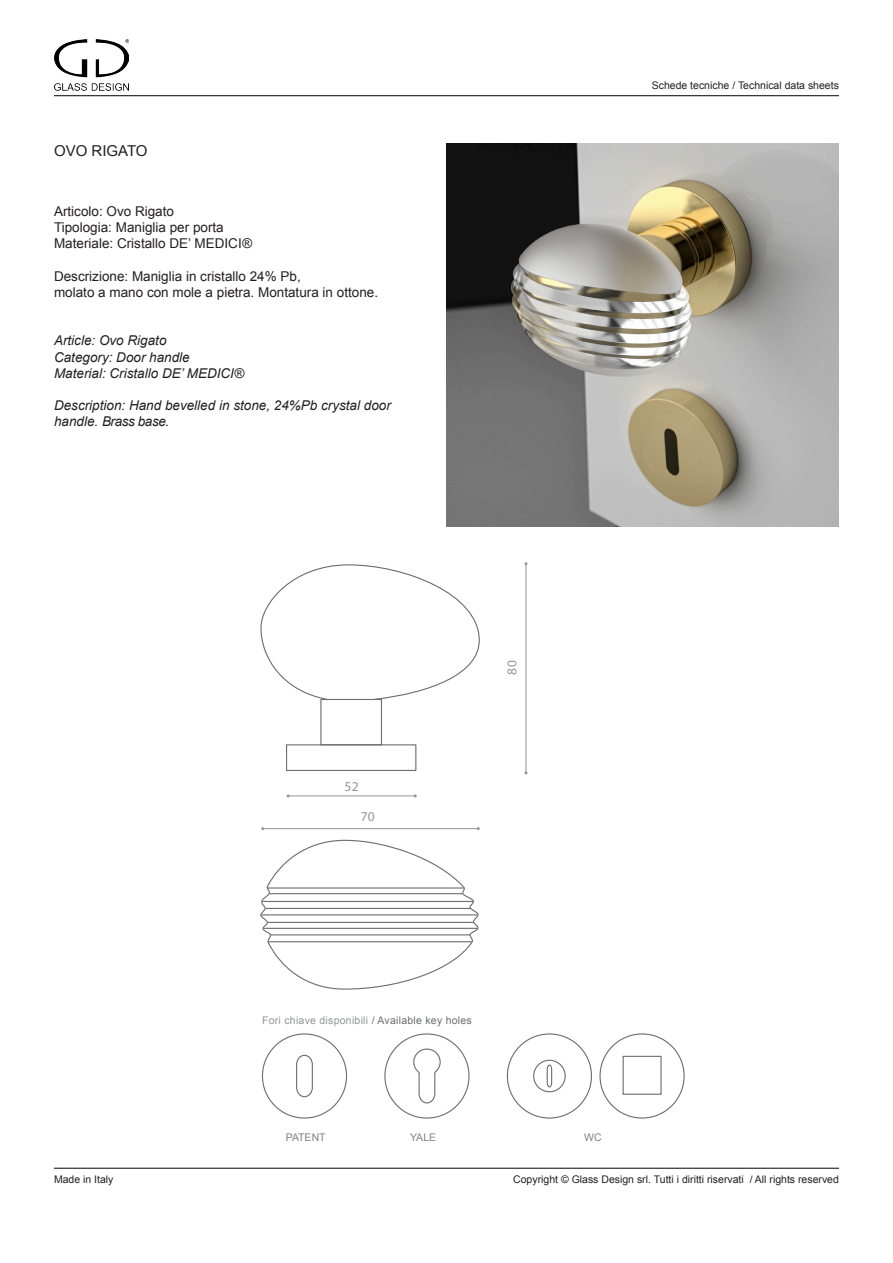
<style>
.page{position:relative;width:893px;height:1263px;background:#fff}
.page>*{position:absolute;margin:0;border:0;box-sizing:border-box;transform-origin:0 0}
.t1{font:15px "Arial";color:#231f20}
.t2{font:13.5px "Arial";color:#231f20}
.t3{font:italic 13.5px/16.2px "Arial";color:#231f20}
.t4{font:13.5px "Myriad Pro";color:#939598}
.t5{font:10.5px "Arial";color:#231f20}
.t6{font:10.5px "Arial";letter-spacing:.025em;color:#939598}
.t7{font:10.5px "Arial";color:#808285}
.s1{font-style:italic}
.s2{color:#6c6d70}
</style>
<div class="page">
<img style="left:54px;top:39px;width:75px;height:52px">
<hr style="left:54px;top:95px;width:785px;height:1px;background:#231f20">
<hr style="left:54px;top:1168px;width:785px;height:1px;background:#231f20">
<img style="left:446px;top:143px;width:393px;height:383px">
<hr style="left:526px;top:564px;width:1px;height:209px;background:#939598">
<hr style="left:263px;top:828px;width:215px;height:1px;background:#939598">
<svg style="left:260px;top:839px;width:219px;height:151px"></svg>
<svg style="left:260px;top:564px;width:220px;height:135px"></svg>
<div style="left:286px;top:744px;width:130px;height:27px;border:1px solid #6c6d70"></div>
<div style="left:320px;top:699px;width:62px;height:46px;border:1px solid #6c6d70"></div>
<hr style="left:270px;top:893px;width:192px;height:1px;background:#6c6d70">
<hr style="left:266px;top:908px;width:204px;height:1px;background:#6c6d70">
<hr style="left:267px;top:887px;width:196px;height:1px;background:#6c6d70">
<hr style="left:263px;top:901px;width:210px;height:1px;background:#6c6d70">
<hr style="left:262px;top:914px;width:215px;height:1px;background:#6c6d70">
<hr style="left:268px;top:922px;width:205px;height:1px;background:#6c6d70">
<hr style="left:270px;top:934px;width:200px;height:1px;background:#6c6d70">
<hr style="left:264px;top:928px;width:213px;height:1px;background:#6c6d70">
<hr style="left:268px;top:941px;width:203px;height:1px;background:#6c6d70">
<svg style="left:296px;top:1054px;width:17px;height:44px"></svg>
<svg style="left:413px;top:1048px;width:28px;height:56px"></svg>
<div style="left:533px;top:1060px;width:33px;height:32px;border:1px solid #6c6d70;border-radius:50%"></div>
<svg style="left:546px;top:1064px;width:7px;height:24px"></svg>
<div style="left:623px;top:1056px;width:39px;height:39px;border:1px solid #6c6d70"></div>
<hr style="left:288px;top:795px;width:127px;height:1px;background:#939598">
<p class="t1" style="left:54px;top:141px;width:95px">OVO RIGATO</p>
<p class="t2" style="left:54px;top:202px;width:122px">Articolo: Ovo Rigato</p>
<p class="t2" style="left:54px;top:218px;width:171px">Tipologia: Maniglia per porta</p>
<p class="t2" style="left:54px;top:235px;width:199px">Materiale: Cristallo DE’ MEDICI<span class="s1">®</span></p>
<p class="t2" style="left:54px;top:267px;width:248px">Descrizione: Maniglia in cristallo 24% Pb,</p>
<p class="t2" style="left:54px;top:283px;width:326px">molato a mano con mole a pietra. Montatura in ottone.</p>
<p class="t3" style="left:54px;top:333px;width:114px">Article: Ovo Rigato</p>
<p class="t3" style="left:54px;top:349px;width:137px">Category: Door handle</p>
<p class="t3" style="left:54px;top:365px;width:191px">Material: Cristallo DE’ MEDICI®</p>
<p class="t3" style="left:54px;top:398px;width:338px">Description: Hand bevelled in stone, 24%Pb crystal door handle. Brass base.</p>
<p class="t5" style="left:652px;top:79px;width:189px">Schede tecniche / Technical data sheets</p>
<p class="t4" style="left:345px;top:778px;width:16px">52</p>
<p class="t4" style="left:361px;top:808px;width:16px">70</p>
<p class="t4" style="left:504px;top:675px;width:16px;rotate:-90deg">80</p>
<p class="t6" style="left:262px;top:1013px;width:211px">Fori chiave disponibili <span class="s2">/ Available key holes</span></p>
<p class="t7" style="left:286px;top:1130px;width:41px">PATENT</p>
<p class="t7" style="left:410px;top:1130px;width:28px">YALE</p>
<p class="t7" style="left:584px;top:1130px;width:19px">WC</p>
<p class="t5" style="left:54px;top:1173px;width:61px">Made in Italy</p>
<p class="t5" style="left:513px;top:1173px;width:327px">Copyright © Glass Design srl. Tutti i diritti riservati / All rights reserved</p>
</div>
